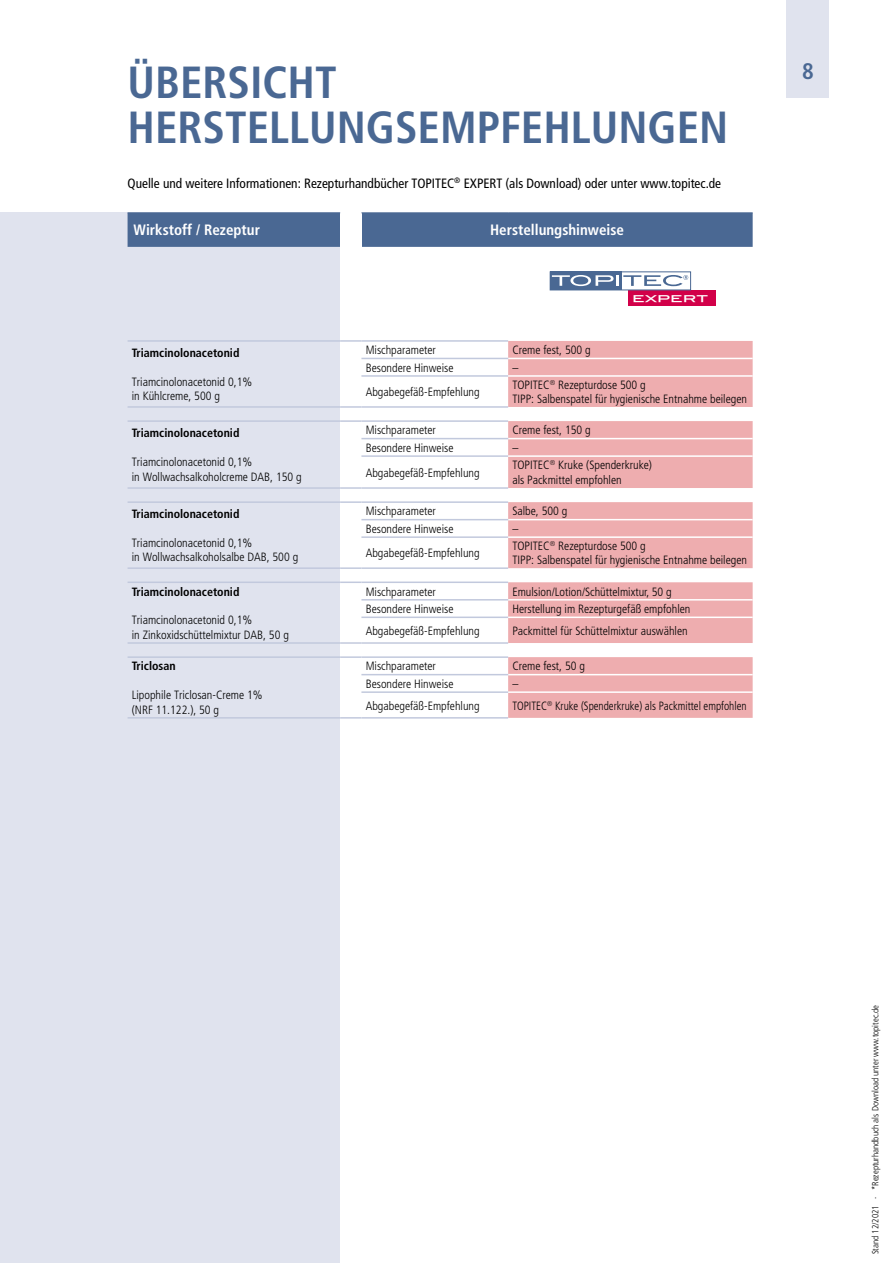
<style>
.page{position:relative;width:893px;height:1263px;background:#fff}
.page>*{position:absolute;margin:0;border:0;box-sizing:border-box;transform-origin:0 0}
.t1{font:700 condensed 45px/45px "Frutiger LT Std";color:#4a6893}
.t2{font:700 condensed 22.5px "Frutiger LT Std";color:#4a6893}
.t3{font:700 condensed 15px "Frutiger LT Std";color:#fff}
.t4{font:condensed 13.5px "Frutiger LT Std";color:#000}
.t5{font:300 condensed 12px/14.4px "Frutiger LT Std";color:#000}
.t6{font:700 condensed 12px "Frutiger LT Std";color:#000}
.t7{font:300 condensed 12px "Frutiger LT Std";color:#000;scale:.93 1}
.t8{font:10.95px "Blair Md ITCTT Medium";color:#fff;scale:1.4 1}
.t9{font:300 condensed 9px "Frutiger LT Std";color:#000}
</style>
<div class="page">
<div style="left:787px;top:0;width:42px;height:98px;background:#e0e3ee"></div>
<div style="left:0;top:213px;width:340px;height:1050px;background:#e0e3ee"></div>
<div style="left:128px;top:214px;width:625px;height:33px;background:#4a6893"></div>
<div style="left:340px;top:213px;width:21px;height:34px;background:#fff"></div>
<hr style="left:128px;top:213px;width:212px;height:1px;background:#4a6893">
<hr style="left:361px;top:213px;width:147px;height:1px;background:#4a6893">
<hr style="left:508px;top:213px;width:245px;height:1px;background:#4a6893">
<div style="left:628px;top:290px;width:88px;height:16px;background:#d20049"></div>
<div style="left:550px;top:272px;width:71px;height:18px;background:#4a6893"></div>
<div style="left:550px;top:271px;width:141px;height:19px;border:1px solid #4a6893"></div>
<svg style="left:552px;top:275px;width:136px;height:11px"></svg>
<svg style="left:508px;top:341px;width:245px;height:377px;fill:#eeadaf"></svg>
<hr style="left:361px;top:375px;width:147px;height:2px;background:#c2c9dd">
<hr style="left:361px;top:455px;width:147px;height:2px;background:#c2c9dd">
<hr style="left:361px;top:536px;width:147px;height:2px;background:#c2c9dd">
<hr style="left:361px;top:616px;width:147px;height:2px;background:#c2c9dd">
<hr style="left:361px;top:691px;width:147px;height:2px;background:#c2c9dd">
<hr style="left:508px;top:358px;width:245px;height:1px;background:#fff">
<hr style="left:508px;top:375px;width:245px;height:2px;background:#fff">
<hr style="left:508px;top:438px;width:245px;height:1px;background:#fff">
<hr style="left:508px;top:455px;width:245px;height:2px;background:#fff">
<hr style="left:508px;top:519px;width:245px;height:1px;background:#fff">
<hr style="left:508px;top:536px;width:245px;height:2px;background:#fff">
<hr style="left:508px;top:599px;width:245px;height:1px;background:#fff">
<hr style="left:508px;top:674px;width:245px;height:1px;background:#fff">
<hr style="left:128px;top:340px;width:212px;height:2px;background:#c2c9dd">
<hr style="left:128px;top:406px;width:212px;height:2px;background:#c2c9dd">
<hr style="left:128px;top:420px;width:212px;height:2px;background:#c2c9dd">
<hr style="left:128px;top:487px;width:212px;height:2px;background:#c2c9dd">
<hr style="left:128px;top:501px;width:212px;height:2px;background:#c2c9dd">
<hr style="left:128px;top:567px;width:212px;height:2px;background:#c2c9dd">
<hr style="left:128px;top:581px;width:212px;height:2px;background:#c2c9dd">
<hr style="left:128px;top:642px;width:212px;height:2px;background:#c2c9dd">
<hr style="left:128px;top:656px;width:212px;height:2px;background:#c2c9dd">
<hr style="left:128px;top:717px;width:212px;height:2px;background:#c2c9dd">
<hr style="left:361px;top:358px;width:147px;height:1px;background:#c2c9dd">
<hr style="left:361px;top:438px;width:147px;height:1px;background:#c2c9dd">
<hr style="left:361px;top:519px;width:147px;height:1px;background:#c2c9dd">
<hr style="left:361px;top:599px;width:147px;height:1px;background:#c2c9dd">
<hr style="left:361px;top:674px;width:147px;height:1px;background:#c2c9dd">
<hr style="left:508px;top:616px;width:245px;height:2px;background:#fff">
<hr style="left:508px;top:691px;width:245px;height:2px;background:#fff">
<hr style="left:340px;top:340px;width:21px;height:2px;background:#c2c9dd">
<hr style="left:361px;top:340px;width:147px;height:2px;background:#c2c9dd">
<hr style="left:340px;top:420px;width:21px;height:2px;background:#c2c9dd">
<hr style="left:361px;top:420px;width:147px;height:2px;background:#c2c9dd">
<hr style="left:340px;top:501px;width:21px;height:2px;background:#c2c9dd">
<hr style="left:361px;top:501px;width:147px;height:2px;background:#c2c9dd">
<hr style="left:340px;top:581px;width:21px;height:2px;background:#c2c9dd">
<hr style="left:361px;top:581px;width:147px;height:2px;background:#c2c9dd">
<hr style="left:340px;top:642px;width:21px;height:2px;background:#c2c9dd">
<hr style="left:361px;top:642px;width:147px;height:2px;background:#c2c9dd">
<hr style="left:340px;top:656px;width:21px;height:2px;background:#c2c9dd">
<hr style="left:361px;top:656px;width:147px;height:2px;background:#c2c9dd">
<hr style="left:340px;top:406px;width:21px;height:2px;background:#c2c9dd">
<hr style="left:361px;top:406px;width:147px;height:2px;background:#c2c9dd">
<hr style="left:340px;top:717px;width:21px;height:2px;background:#c2c9dd">
<hr style="left:361px;top:717px;width:147px;height:2px;background:#c2c9dd">
<hr style="left:340px;top:487px;width:21px;height:2px;background:#c2c9dd">
<hr style="left:361px;top:487px;width:147px;height:2px;background:#c2c9dd">
<hr style="left:340px;top:567px;width:21px;height:2px;background:#c2c9dd">
<hr style="left:361px;top:567px;width:147px;height:2px;background:#c2c9dd">
<h1 class="t1" style="left:128px;top:60px;width:602px">ÜBERSICHT<br>HERSTELLUNGSEMPFEHLUNGEN</h1>
<p class="t4" style="left:128px;top:175px;width:595px">Quelle und weitere Informationen: Rezepturhandbücher TOPITEC<sup>®</sup> EXPERT (als Download) oder unter www.topitec.de</p>
<p class="t3" style="left:134px;top:221px;width:128px">Wirkstoff / Rezeptur</p>
<p class="t3" style="left:490px;top:221px;width:135px">Herstellungshinweise</p>
<p class="t8" style="left:632px;top:289px;width:56px">expert</p>
<p class="t6" style="left:132px;top:346px;width:109px">Triamcinolonacetonid</p>
<p class="t5" style="left:132px;top:374px;width:122px">Triamcinolonacetonid 0,1% in Kühlcreme, 500 g</p>
<p class="t6" style="left:132px;top:426px;width:109px">Triamcinolonacetonid</p>
<p class="t5" style="left:132px;top:455px;width:171px">Triamcinolonacetonid 0,1%<br>in Wollwachsalkoholcreme DAB, 150 g</p>
<p class="t6" style="left:132px;top:507px;width:109px">Triamcinolonacetonid</p>
<p class="t5" style="left:132px;top:536px;width:168px">Triamcinolonacetonid 0,1%<br>in Wollwachsalkoholsalbe DAB, 500 g</p>
<p class="t6" style="left:132px;top:584px;width:109px">Triamcinolonacetonid</p>
<p class="t5" style="left:132px;top:613px;width:159px">Triamcinolonacetonid 0,1%<br>in Zinkoxidschüttelmixtur DAB, 50 g</p>
<p class="t6" style="left:132px;top:659px;width:45px">Triclosan</p>
<p class="t5" style="left:132px;top:688px;width:132px">Lipophile Triclosan-Creme 1% (NRF 11.122.), 50 g</p>
<p class="t5" style="left:366px;top:343px;width:72px">Mischparameter</p>
<p class="t5" style="left:512px;top:343px;width:80px">Creme fest, 500 g</p>
<p class="t5" style="left:366px;top:360px;width:89px">Besondere Hinweise</p>
<p class="t5" style="left:512px;top:360px;width:7px">–</p>
<p class="t5" style="left:366px;top:385px;width:115px">Abgabegefäß-Empfehlung</p>
<p class="t5" style="left:512px;top:378px;width:236px;line-height:13.5px">TOPITEC<sup>®</sup> Rezepturdose 500 g<br>TIPP: Salbenspatel für hygienische Entnahme beilegen</p>
<p class="t5" style="left:366px;top:423px;width:72px">Mischparameter</p>
<p class="t5" style="left:512px;top:423px;width:80px">Creme fest, 150 g</p>
<p class="t5" style="left:366px;top:441px;width:89px">Besondere Hinweise</p>
<p class="t5" style="left:512px;top:441px;width:7px">–</p>
<p class="t5" style="left:366px;top:465px;width:116px">Abgabegefäß-Empfehlung</p>
<p class="t5" style="left:512px;top:458px;width:141px">TOPITEC<sup>®</sup> Kruke (Spenderkruke) als Packmittel empfohlen</p>
<p class="t5" style="left:366px;top:504px;width:72px">Mischparameter</p>
<p class="t5" style="left:512px;top:504px;width:57px">Salbe, 500 g</p>
<p class="t5" style="left:366px;top:522px;width:89px">Besondere Hinweise</p>
<p class="t5" style="left:512px;top:522px;width:7px">–</p>
<p class="t5" style="left:366px;top:546px;width:116px">Abgabegefäß-Empfehlung</p>
<p class="t5" style="left:512px;top:540px;width:236px;line-height:13.5px">TOPITEC<sup>®</sup> Rezepturdose 500 g<br>TIPP: Salbenspatel für hygienische Entnahme beilegen</p>
<p class="t5" style="left:366px;top:584px;width:72px">Mischparameter</p>
<p class="t5" style="left:512px;top:584px;width:161px">Emulsion/Lotion/Schüttelmixtur, 50 g</p>
<p class="t5" style="left:366px;top:602px;width:89px">Besondere Hinweise</p>
<p class="t5" style="left:512px;top:602px;width:180px">Herstellung im Rezepturgefäß empfohlen</p>
<p class="t5" style="left:366px;top:623px;width:116px">Abgabegefäß-Empfehlung</p>
<p class="t5" style="left:512px;top:623px;width:177px">Packmittel für Schüttelmixtur auswählen</p>
<p class="t5" style="left:366px;top:659px;width:72px">Mischparameter</p>
<p class="t5" style="left:512px;top:659px;width:74px">Creme fest, 50 g</p>
<p class="t5" style="left:366px;top:677px;width:89px">Besondere Hinweise</p>
<p class="t5" style="left:512px;top:677px;width:7px">–</p>
<p class="t5" style="left:366px;top:698px;width:116px">Abgabegefäß-Empfehlung</p>
<p class="t7" style="left:512px;top:698px;width:253px">TOPITEC<sup>®</sup> Kruke (Spenderkruke) als Packmittel empfohlen</p>
<h2 class="t2" style="left:802px;top:57px;width:13px">8</h2>
<p class="t9" style="left:870px;top:1254px;width:251px;rotate:-90deg">Stand 12/2021 · *Rezepturhandbuch als Download unter www.topitec.de</p>
</div>
